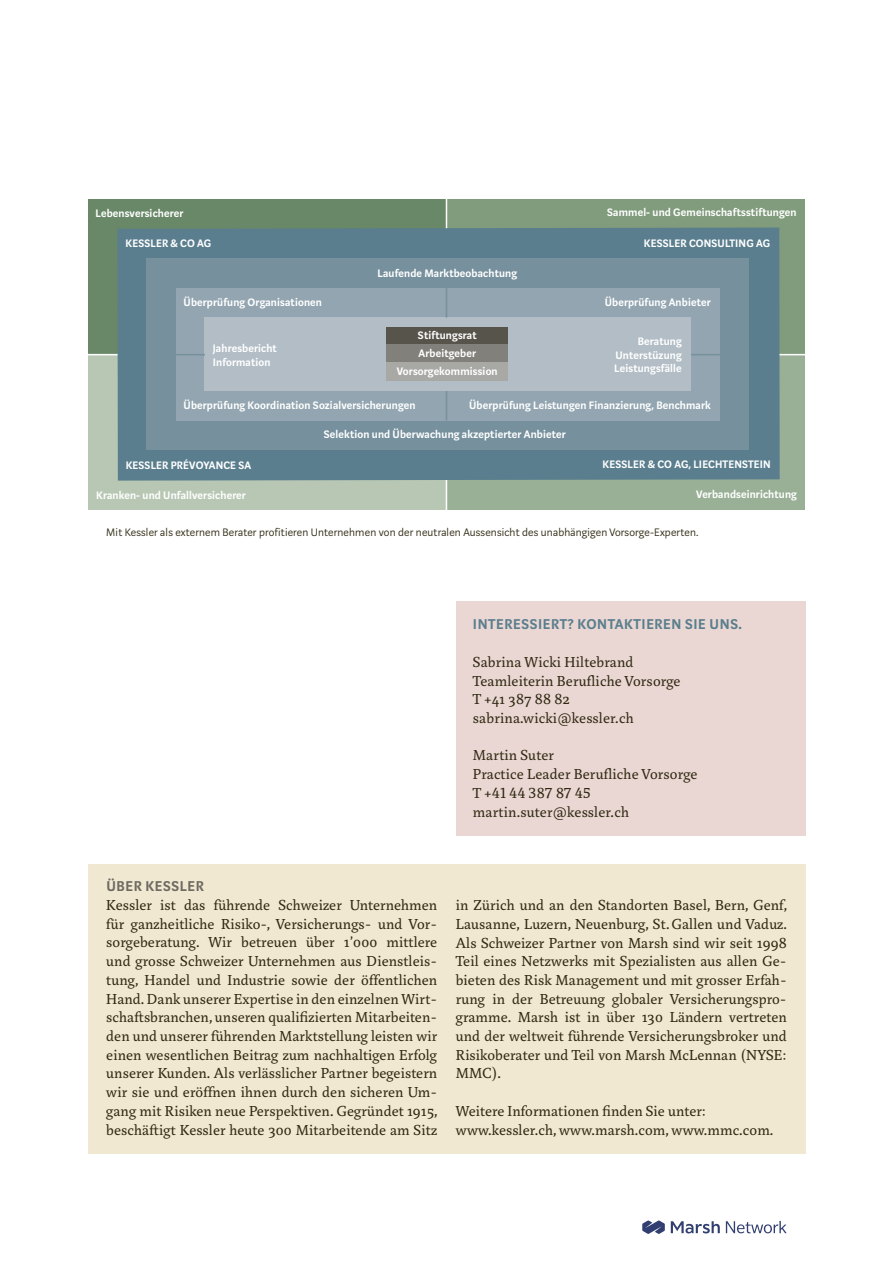
<style>
.page{position:relative;width:893px;height:1263px;background:#fff}
.page>*{position:absolute;margin:0;border:0;box-sizing:border-box;transform-origin:0 0}
.t1{font:15.75px/18.8px "Marat";letter-spacing:.01em;color:#2f2912}
.t2{font:600 15.75px "Marat Sans";letter-spacing:.04em;color:#5a7e8d}
.t3{font:600 15.75px "Marat Sans";letter-spacing:.04em;color:#6d6a63}
.t4{font:600 12px/13.5px "Marat Sans";letter-spacing:.015em;color:#fff;text-align:justify}
.t5{font:300 12px "Marat Sans";letter-spacing:.015em;color:#2f2912}
</style>
<div class="page">
<div style="left:88px;top:354px;width:360px;height:156px;background:#b7c7b3"></div>
<div style="left:446px;top:354px;width:359px;height:156px;background:#99b096"></div>
<div style="left:88px;top:199px;width:360px;height:155px;background:#688867"></div>
<div style="left:446px;top:199px;width:359px;height:155px;background:#809c7c"></div>
<hr style="left:79px;top:354px;width:740px;height:1px;background:#fff">
<div style="left:117px;top:228px;width:663px;height:253px;background:#5a7e8e"></div>
<div style="left:147px;top:258px;width:602px;height:192px;background:#76909d"></div>
<div style="left:176px;top:288px;width:544px;height:132px;background:#92a5b0"></div>
<hr style="left:690px;top:354px;width:30px;height:1px;background:#76909d">
<div style="left:205px;top:318px;width:486px;height:73px;background:#b2bdc6"></div>
<hr style="left:446px;top:480px;width:1px;height:31px;background:#fff">
<hr style="left:446px;top:288px;width:1px;height:30px;background:#76909d">
<svg style="left:446px;top:391px;width:1px;height:29px"></svg>
<hr style="left:446px;top:198px;width:1px;height:30px;background:#fff">
<hr style="left:175px;top:354px;width:30px;height:1px;background:#76909d">
<div style="left:386px;top:327px;width:122px;height:18px;background:#57544b"></div>
<div style="left:386px;top:345px;width:122px;height:18px;background:#81807a"></div>
<div style="left:386px;top:363px;width:122px;height:18px;background:#a8a8a5"></div>
<div style="left:456px;top:601px;width:349px;height:234px;background:#ead7d3"></div>
<div style="left:88px;top:864px;width:717px;height:289px;background:#f1e8d1"></div>
<svg style="left:671px;top:1221px;width:49px;height:12px"></svg>
<svg style="left:642px;top:1220px;width:23px;height:14px"></svg>
<svg style="left:726px;top:1221px;width:61px;height:12px"></svg>
<p class="t4" style="left:96px;top:207px;width:89px">Lebensversicherer</p>
<p class="t4" style="left:607px;top:206px;width:191px">Sammel- und Gemeinschaftsstiftungen</p>
<p class="t4" style="left:126px;top:237px;width:87px">KESSLER &amp; CO AG</p>
<p class="t4" style="left:644px;top:237px;width:128px">KESSLER CONSULTING AG</p>
<p class="t4" style="left:377px;top:267px;width:141px">Laufende Marktbeobachtung</p>
<p class="t4" style="left:184px;top:296px;width:140px">Überprüfung Organisationen</p>
<p class="t4" style="left:213px;top:342px;width:66px">Jahresbericht<br>Information</p>
<p class="t4" style="left:397px;top:327px;width:102px;line-height:18px;text-align:center">Stiftungsrat<br>Arbeitgeber<br>Vorsorgekommission</p>
<p class="t4" style="left:605px;top:296px;width:107px">Überprüfung Anbieter</p>
<p class="t4" style="left:614px;top:335px;width:69px;text-indent:23px">Beratung Unterstüzung Leistungsfälle</p>
<p class="t4" style="left:184px;top:399px;width:233px">Überprüfung Koordination Sozialversicherungen</p>
<p class="t4" style="left:469px;top:399px;width:243px">Überprüfung Leistungen Finanzierung, Benchmark</p>
<p class="t4" style="left:324px;top:428px;width:243px">Selektion und Überwachung akzeptierter Anbieter</p>
<p class="t4" style="left:126px;top:459px;width:127px">KESSLER PRÉVOYANCE SA</p>
<p class="t4" style="left:96px;top:489px;width:151px">Kranken- und Unfallversicherer</p>
<p class="t4" style="left:603px;top:457px;width:170px">KESSLER &amp; CO AG, LIECHTENSTEIN</p>
<p class="t4" style="left:696px;top:487px;width:102px">Verbandseinrichtung</p>
<p class="t5" style="left:106px;top:526px;width:594px">Mit Kessler als externem Berater profitieren Unternehmen von der neutralen Aussensicht des unabhängigen Vorsorge-Experten.</p>
<p class="t2" style="left:473px;top:616px;width:271px">INTERESSIERT? KONTAKTIEREN SIE UNS.</p>
<p class="t1" style="left:473px;top:653px;width:209px">Sabrina Wicki Hiltebrand<br>Teamleiterin Berufliche Vorsorge<br>T +41 387 88 82 sabrina.wicki@kessler.ch</p>
<p class="t1" style="left:473px;top:746px;width:226px">Martin Suter<br>Practice Leader Berufliche Vorsorge<br>T +41 44 387 87 45 martin.suter@kessler.ch</p>
<p class="t3" style="left:106px;top:878px;width:99px">ÜBER KESSLER</p>
<p class="t1" style="left:106px;top:896px;width:333px;text-align:justify">Kessler ist das führende Schweizer Unternehmen für ganzheitliche Risiko-, Versicherungs- und Vor&shy;sorgeberatung. Wir betreuen über 1’000 mittlere und grosse Schweizer Unternehmen aus Dienstleis&shy;tung, Handel und Industrie sowie der öffentlichen Hand. Dank unserer Expertise in den einzelnen Wirt&shy;schaftsbranchen, unseren qualifizierten Mitarbeiten&shy;den und unserer führenden Marktstellung leisten wir einen wesentlichen Beitrag zum nachhaltigen Erfolg unserer Kunden. Als verlässlicher Partner begeistern wir sie und eröffnen ihnen durch den sicheren Um&shy;gang mit Risiken neue Perspektiven. Gegründet 1915, beschäftigt Kessler heute 300 Mitarbeitende am Sitz</p>
<p class="t1" style="left:456px;top:896px;width:333px;text-align:justify">in Zürich und an den Standorten Basel, Bern, Genf, Lausanne, Luzern, Neuenburg, St.Gallen und Vaduz.<br>Als Schweizer Partner von Marsh sind wir seit 1998<br>Teil eines Netzwerks mit Spezialisten aus allen Ge&shy;bieten des Risk Management und mit grosser Erfah&shy;rung in der Betreuung globaler Versicherungspro&shy;gramme. Marsh ist in über 130 Ländern vertreten und der weltweit führende Versicherungsbroker und Risikoberater und Teil von Marsh McLennan (NYSE:<br>MMC).</p>
<p class="t1" style="left:456px;top:1102px;width:319px">Weitere Informationen finden Sie unter: www.kessler.ch, www.marsh.com, www.mmc.com.</p>
</div>
